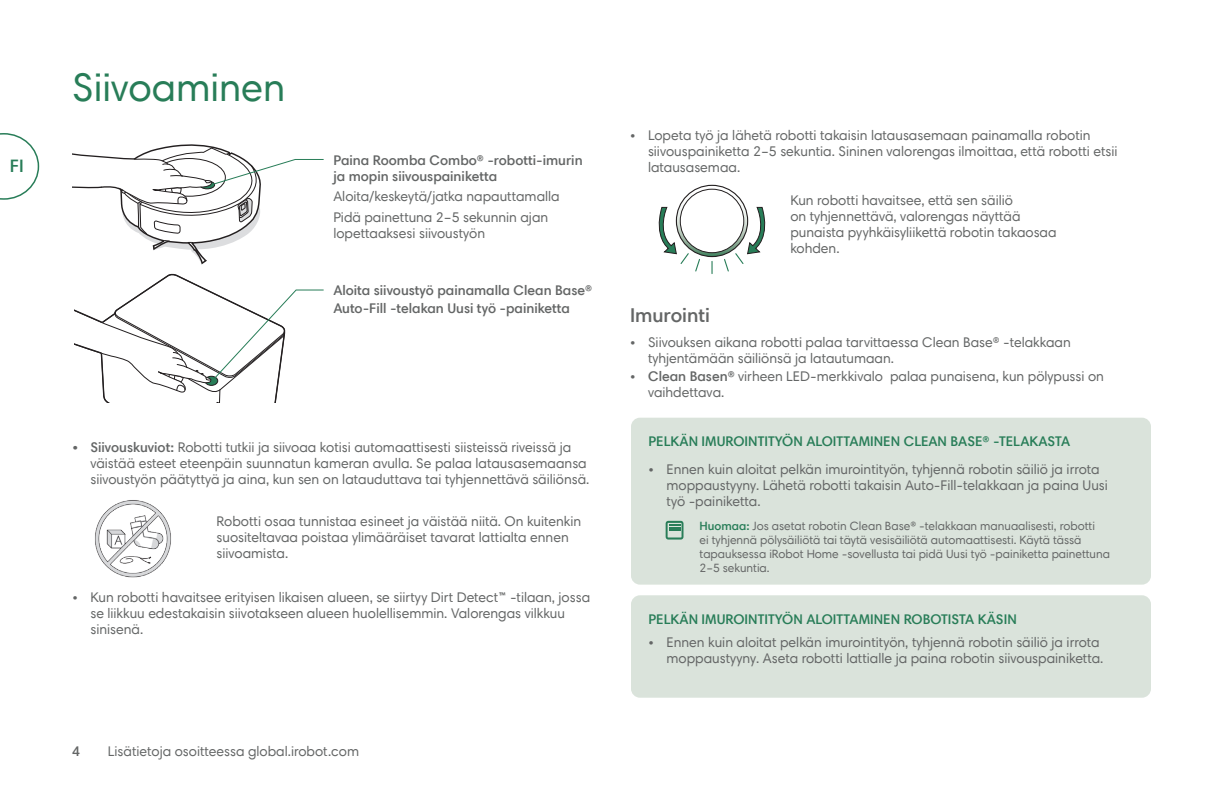
<style>
.page{position:relative;width:1224px;height:792px;background:#fff}
.page>*{position:absolute;margin:0;border:0;box-sizing:border-box;transform-origin:0 0}
.Paragraph_with_Spaci{font:40px "Harmonia Sans Pro";color:#287d58}
.t1{font:600 20px "Harmonia Sans Pro";color:#646666}
.t2{font:600 18px "Harmonia Sans Pro";color:#287d58}
.t3{font:14px/16px "Harmonia Sans Pro";color:#646666}
.t4{font:600 14px/18px "Harmonia Sans Pro";color:#646666}
.t5{font:600 14px "Harmonia Sans Pro";color:#287d58}
.t6{font:12px/14px "Harmonia Sans Pro";color:#646666}
.s1{font-weight:600}
.s2{font-weight:600;color:#287d58}
</style>
<div class="page">
<svg style="left:0;top:133px;width:39px;height:67px"></svg>
<div style="left:631px;top:595px;width:520px;height:103px;background:#dae3db;border-radius:9px"></div>
<img style="left:95px;top:500px;width:76px;height:78px">
<svg style="left:676px;top:185px;width:72px;height:72px"></svg>
<div style="left:680px;top:189px;width:64px;height:64px;background:#fff;border-radius:50%"></div>
<svg style="left:658px;top:207px;width:43px;height:65px"></svg>
<svg style="left:711px;top:261px;width:2px;height:13px"></svg>
<svg style="left:723px;top:207px;width:43px;height:65px"></svg>
<div style="left:631px;top:418px;width:520px;height:167px;background:#dae3db;border-radius:9px"></div>
<svg style="left:666px;top:521px;width:18px;height:19px"></svg>
<svg style="left:72px;top:144px;width:252px;height:121px"></svg>
<svg style="left:74px;top:274px;width:250px;height:129px"></svg>
<p class="t2" style="left:10px;top:154px;width:15px">FI</p>
<p class="Paragraph_with_Spaci" style="left:72px;top:63px;width:215px">Siivoaminen</p>
<p class="t4" style="left:333px;top:152px;width:251px;line-height:16px">Paina Roomba Combo® -robotti-imurin ja mopin siivouspainiketta</p>
<p class="t3" style="left:333px;top:188px;width:228px">Aloita/keskeytä/jatka napauttamalla</p>
<p class="t3" style="left:333px;top:209px;width:216px">Pidä painettuna 2–5 sekunnin ajan lopettaaksesi siivoustyön</p>
<p class="t4" style="left:333px;top:281px;width:260px">Aloita siivoustyö painamalla Clean Base®<br>Auto-Fill -telakan Uusi työ -painiketta</p>
<p class="t3" style="left:90px;top:439px;width:501px;text-indent:-18px"><span class="s1">• Siivouskuviot:</span> Robotti tutkii ja siivoaa kotisi automaattisesti siisteissä riveissä ja väistää esteet eteenpäin suunnatun kameran avulla. Se palaa latausasemaansa siivoustyön päätyttyä ja aina, kun sen on latauduttava tai tyhjennettävä säiliönsä.</p>
<p class="t3" style="left:217px;top:513px;width:366px">Robotti osaa tunnistaa esineet ja väistää niitä. On kuitenkin suositeltavaa poistaa ylimääräiset tavarat lattialta ennen siivoamista.</p>
<p class="t3" style="left:90px;top:589px;width:501px;text-indent:-18px">• Kun robotti havaitsee erityisen likaisen alueen, se siirtyy Dirt Detect™ -tilaan, jossa se liikkuu edestakaisin siivotakseen alueen huolellisemmin. Valorengas vilkkuu sinisenä.</p>
<p class="t4" style="left:72px;top:742px;width:9px">4</p>
<p class="t3" style="left:108px;top:743px;width:253px">Lisätietoja osoitteessa global.irobot.com</p>
<p class="t3" style="left:648px;top:127px;width:471px;text-indent:-18px">• Lopeta työ ja lähetä robotti takaisin latausasemaan painamalla robotin siivouspainiketta 2–5 sekuntia. Sininen valorengas ilmoittaa, että robotti etsii latausasemaa.</p>
<p class="t3" style="left:790px;top:192px;width:268px">Kun robotti havaitsee, että sen säiliö<br>on tyhjennettävä, valorengas näyttää punaista pyyhkäisyliikettä robotin takaosaa kohden.</p>
<p class="t1" style="left:630px;top:303px;width:81px">Imurointi</p>
<p class="t3" style="left:648px;top:334px;width:424px;text-indent:-18px">• Siivouksen aikana robotti palaa tarvittaessa Clean Base® -telakkaan tyhjentämään säiliönsä ja latautumaan.</p>
<p class="t3" style="left:648px;top:368px;width:458px;text-indent:-18px">• <span class="s1">Clean Basen®</span> virheen LED-merkkivalo palaa punaisena, kun pölypussi on vaihdettava.</p>
<p class="t5" style="left:649px;top:433px;width:423px">PELKÄN IMUROINTITYÖN ALOITTAMINEN CLEAN BASE® -TELAKASTA</p>
<p class="t3" style="left:667px;top:461px;width:443px;text-indent:-18px">• Ennen kuin aloitat pelkän imurointityön, tyhjennä robotin säiliö ja irrota moppaustyyny. Lähetä robotti takaisin Auto-Fill-telakkaan ja paina Uusi työ -painiketta.</p>
<p class="t6" style="left:700px;top:518px;width:412px"><span class="s2">Huomaa:</span> Jos asetat robotin Clean Base® -telakkaan manuaalisesti, robotti<br>ei tyhjennä pölysäiliötä tai täytä vesisäiliötä automaattisesti. Käytä tässä tapauksessa iRobot Home -sovellusta tai pidä Uusi työ -painiketta painettuna 2–5 sekuntia.</p>
<p class="t5" style="left:649px;top:611px;width:370px">PELKÄN IMUROINTITYÖN ALOITTAMINEN ROBOTISTA KÄSIN</p>
<p class="t3" style="left:649px;top:634px;width:456px;text-align:right">• Ennen kuin aloitat pelkän imurointityön, tyhjennä robotin säiliö ja irrota moppaustyyny. Aseta robotti lattialle ja paina robotin siivouspainiketta.</p>
</div>
